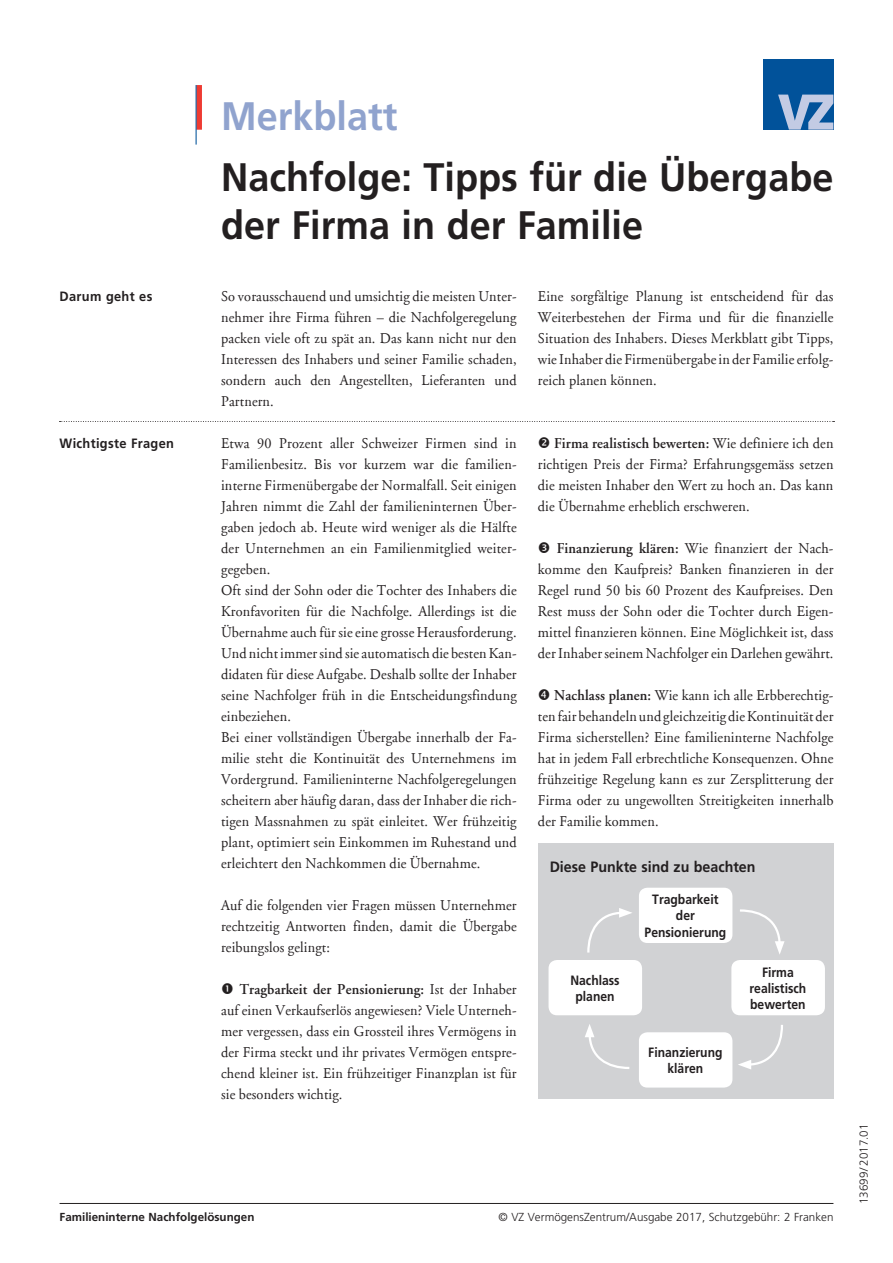
<style>
.page{position:relative;width:893px;height:1263px;background:#fff}
.page>*{position:absolute;margin:0;border:0;box-sizing:border-box;transform-origin:0 0}
.t1{font:700 39.75px/47.7px "Frutiger LT";color:#231f20;scale:.95 1}
.t2{font:700 39.75px "Frutiger LT";color:#90a3ce;scale:.95 1}
.t3{font:15px/21px "Adobe Garamond";letter-spacing:.01em;color:#231f20;text-align:justify;scale:.95 1}
.t4{font:700 15px "Frutiger LT";color:#231f20;scale:.95 1}
.t5{font:700 13.5px/16.2px "Frutiger LT";color:#231f20;text-align:center;scale:.9 1}
.t6{font:700 13.5px "Frutiger LT";letter-spacing:.025em;color:#231f20;scale:.95 1}
.t7{font:300 11.7px "Frutiger LT";color:#231f20}
.t8{font:700 11.7px "Frutiger LT";color:#231f20}
.s1{font-weight:600}
</style>
<div class="page">
<hr style="left:60px;top:1203px;width:773px;height:1px;background:#231f20">
<svg style="left:60px;top:421px;width:774px;height:1px"></svg>
<div style="left:538px;top:844px;width:295px;height:255px;background:#d1d2d4"></div>
<div style="left:639px;top:888px;width:93px;height:55px;background:#fff;border-radius:9px"></div>
<div style="left:639px;top:1032px;width:93px;height:55px;background:#fff;border-radius:9px"></div>
<div style="left:549px;top:960px;width:93px;height:55px;background:#fff;border-radius:9px"></div>
<div style="left:731px;top:960px;width:94px;height:55px;background:#fff;border-radius:9px"></div>
<svg style="left:585px;top:1024px;width:45px;height:45px"></svg>
<svg style="left:587px;top:908px;width:45px;height:45px"></svg>
<svg style="left:740px;top:909px;width:44px;height:45px"></svg>
<svg style="left:738px;top:1025px;width:45px;height:44px"></svg>
<div style="left:196px;top:85px;width:6px;height:45px;background:#ee3b32"></div>
<hr style="left:196px;top:85px;width:1px;height:60px;background:#01529a">
<div style="left:763px;top:60px;width:70px;height:70px;background:#01529a"></div>
<svg style="left:778px;top:95px;width:55px;height:35px"></svg>
<h1 class="t2" style="left:221px;top:93px;width:187px">Merkblatt</h1>
<p class="t6" style="left:60px;top:288px;width:99px">Darum geht es</p>
<p class="t6" style="left:60px;top:435px;width:122px">Wichtigste Fragen</p>
<h1 class="t1" style="left:221px;top:154px;width:646px">Nachfolge: Tipps für die Übergabe der Firma in der Familie</h1>
<p class="t3" style="left:221px;top:286px;width:313px">So vorausschauend und umsichtig die meisten Unter&shy;nehmer ihre Firma führen – die Nachfolgeregelung packen viele oft zu spät an. Das kann nicht nur den Interessen des Inhabers und seiner Familie schaden, sondern auch den Angestellten, Lieferanten und Partnern.</p>
<p class="t3" style="left:538px;top:286px;width:313px">Eine sorgfältige Planung ist entscheidend für das Weiterbestehen der Firma und für die finanzielle Situation des Inhabers. Dieses Merkblatt gibt Tipps, wie Inhaber die Firmenübergabe in der Familie erfolg&shy;reich planen können.</p>
<p class="t3" style="left:221px;top:433px;width:313px;text-align:left">Etwa 90 Prozent aller Schweizer Firmen sind in Familienbesitz. Bis vor kurzem war die familien&shy;interne Firmenübergabe der Normalfall. Seit einigen Jahren nimmt die Zahl der familieninternen Über&shy;gaben jedoch ab. Heute wird weniger als die Hälfte der Unternehmen an ein Familienmitglied weiter&shy;gegeben.<br>Oft sind der Sohn oder die Tochter des Inhabers die Kronfavoriten für die Nachfolge. Allerdings ist die Übernahme auch für sie eine grosse Herausforderung.<br>Und nicht immer sind sie automatisch die besten Kan&shy;didaten für diese Aufgabe. Deshalb sollte der Inhaber seine Nachfolger früh in die Entscheidungsfindung einbeziehen.<br>Bei einer vollständigen Übergabe innerhalb der Fa&shy;milie steht die Kontinuität des Unternehmens im Vordergrund. Familieninterne Nachfolgeregelungen scheitern aber häufig daran, dass der Inhaber die rich&shy;tigen Massnahmen zu spät einleitet. Wer frühzeitig plant, optimiert sein Einkommen im Ruhestand und erleichtert den Nachkommen die Übernahme.</p>
<p class="t3" style="left:221px;top:895px;width:313px">Auf die folgenden vier Fragen müssen Unternehmer rechtzeitig Antworten finden, damit die Übergabe reibungslos gelingt:</p>
<p class="t3" style="left:221px;top:979px;width:313px;text-indent:18px"><span class="s1">Tragbarkeit der Pensionierung:</span> Ist der Inhaber auf einen Verkaufserlös angewiesen? Viele Unterneh&shy;mer vergessen, dass ein Grossteil ihres Vermögens in der Firma steckt und ihr privates Vermögen entspre&shy;chend kleiner ist. Ein frühzeitiger Finanzplan ist für sie besonders wichtig.</p>
<p class="t3" style="left:538px;top:433px;width:313px;text-indent:16px"><span class="s1">Firma realistisch bewerten:</span> Wie definiere ich den richtigen Preis der Firma? Erfahrungsgemäss setzen die meisten Inhaber den Wert zu hoch an. Das kann die Übernahme erheblich erschweren.</p>
<p class="t3" style="left:538px;top:538px;width:313px;text-indent:19px"><span class="s1">Finanzierung klären:</span> Wie finanziert der Nach&shy;komme den Kaufpreis? Banken finanzieren in der Regel rund 50 bis 60 Prozent des Kaufpreises. Den Rest muss der Sohn oder die Tochter durch Eigen&shy;mittel finanzieren können. Eine Möglichkeit ist, dass der Inhaber seinem Nachfolger ein Darlehen gewährt.</p>
<p class="t3" style="left:538px;top:685px;width:313px;text-indent:16px"><span class="s1">Nachlass planen:</span> Wie kann ich alle Erbberechtig&shy;ten fair behandeln und gleichzeitig die Kontinuität der Firma sicherstellen? Eine familieninterne Nachfolge hat in jedem Fall erbrechtliche Konsequenzen. Ohne frühzeitige Regelung kann es zur Zersplitterung der Firma oder zu ungewollten Streitigkeiten innerhalb der Familie kommen.</p>
<p class="t4" style="left:550px;top:858px;width:218px">Diese Punkte sind zu beachten</p>
<p class="t5" style="left:645px;top:891px;width:92px">Tragbarkeit der<br>Pensionierung</p>
<p class="t5" style="left:570px;top:972px;width:56px">Nachlass planen</p>
<p class="t5" style="left:749px;top:964px;width:65px">Firma realistisch bewerten</p>
<p class="t5" style="left:648px;top:1044px;width:84px">Finanzierung klären</p>
<p class="t8" style="left:60px;top:1210px;width:196px">Familieninterne Nachfolgelösungen</p>
<p class="t7" style="left:499px;top:1210px;width:336px">© VZ VermögensZentrum/Ausgabe 2017, Schutzgebühr: 2 Franken</p>
<p class="t7" style="left:857px;top:1204px;width:82px;rotate:-90deg">13699/2017.01</p>
</div>
